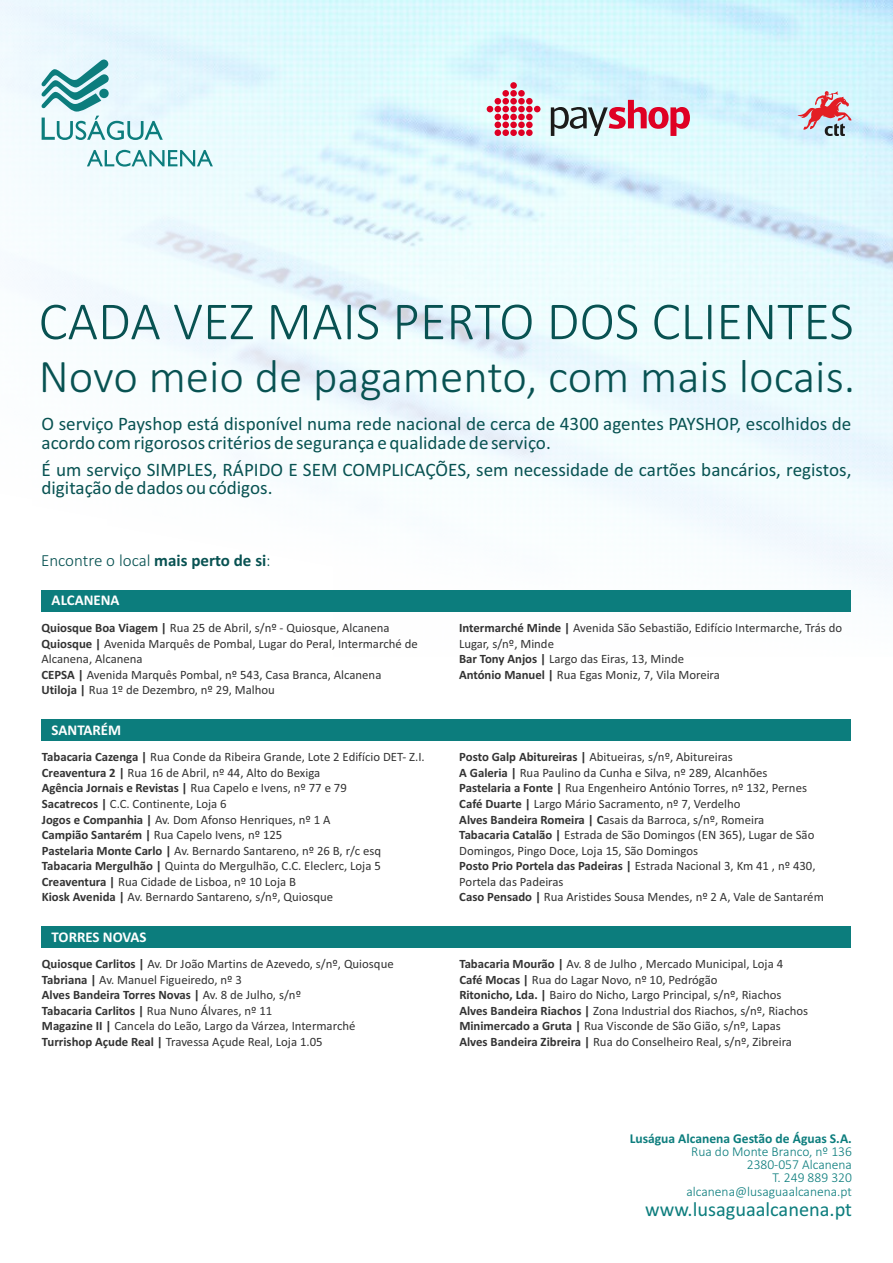
<style>
.page{position:relative;width:893px;height:1263px;background:#fff}
.page>*{position:absolute;margin:0;border:0;box-sizing:border-box;transform-origin:0 0}
.t1{font:300 54px "Calibri";color:#085252}
.t2{font:300 47.1px "Calibri";color:#085252}
.t3{font:20.4px "Calibri";color:#0c7d7d}
.t4{font:19.2px/18.8px "Calibri";color:#085252}
.t5{font:300 16.95px "Calibri";color:#085252}
.t6{font:700 14.85px "Calibri";color:#fff}
.t7{font:300 13.5px/13.2px "Calibri";color:#0c7d7d;text-align:right}
.t8{font:700 13.5px "Calibri";color:#0c7d7d}
.t9{font:12.75px/15.6px "Calibri";color:#333}
.s1{font-weight:700}
</style>
<div class="page">
<img style="left:0;top:0;width:893px;height:612px">
<svg style="left:40px;top:60px;width:173px;height:107px"></svg>
<div style="left:99px;top:89px;width:10px;height:9px;background:#0c7d7d;border-radius:50%"></div>
<div style="left:42px;top:590px;width:809px;height:21px;background:#0c7d7d"></div>
<div style="left:42px;top:719px;width:809px;height:22px;background:#0c7d7d"></div>
<div style="left:42px;top:926px;width:809px;height:22px;background:#0c7d7d"></div>
<svg style="left:797px;top:91px;width:55px;height:45px;background:#ccadb6"></svg>
<svg style="left:551px;top:100px;width:139px;height:36px;background:#c6a3af"></svg>
<svg style="left:487px;top:82px;width:53px;height:54px;background:#df9eae"></svg>
<h1 class="t1" style="left:39px;top:299px;width:817px">CADA VEZ MAIS PERTO DOS CLIENTES</h1>
<h2 class="t2" style="left:39px;top:357px;width:818px">Novo meio de pagamento, com mais locais.</h2>
<h3 class="t4" style="left:42px;top:416px;width:811px">O serviço Payshop está disponível numa rede nacional de cerca de 4300 agentes PAYSHOP, escolhidos de acordo com rigorosos critérios de segurança e qualidade de serviço.</h3>
<h3 class="t4" style="left:41px;top:462px;width:811px">É um serviço SIMPLES, RÁPIDO E SEM COMPLICAÇÕES, sem necessidade de cartões bancários, registos, digitação de dados ou códigos.</h3>
<h3 class="t5" style="left:41px;top:553px;width:231px">Encontre o local <span class="s1">mais perto de si</span>:</h3>
<p class="t6" style="left:52px;top:594px;width:69px">ALCANENA</p>
<p class="t9" style="left:42px;top:621px;width:378px"><span class="s1">Quiosque Boa Viagem |</span> Rua 25 de Abril, s/nº - Quiosque, Alcanena <span class="s1">Quiosque |</span> Avenida Marquês de Pombal, Lugar do Peral, Intermarché de Alcanena, Alcanena<br><span class="s1">CEPSA |</span> Avenida Marquês Pombal, nº 543, Casa Branca, Alcanena <span class="s1">Utiloja |</span> Rua 1º de Dezembro, nº 29, Malhou</p>
<p class="t9" style="left:459px;top:621px;width:385px"><span class="s1">Intermarché Minde |</span> Avenida São Sebastião, Edifício Intermarche, Trás do Lugar, s/nº, Minde<br><span class="s1">Bar Tony Anjos |</span> Largo das Eiras, 13, Minde<br><span class="s1">António Manuel |</span> Rua Egas Moniz, 7, Vila Moreira</p>
<p class="t6" style="left:52px;top:724px;width:71px">SANTARÉM</p>
<p class="t9" style="left:42px;top:750px;width:384px"><span class="s1">Tabacaria Cazenga |</span> Rua Conde da Ribeira Grande, Lote 2 Edifício DET- Z.I.<br><span class="s1">Creaventura 2 |</span> Rua 16 de Abril, nº 44, Alto do Bexiga<br><span class="s1">Agência Jornais e Revistas |</span> Rua Capelo e Ivens, nº 77 e 79<br><span class="s1">Sacatrecos |</span> C.C. Continente, Loja 6<br><span class="s1">Jogos e Companhia |</span> Av. Dom Afonso Henriques, nº 1 A<br><span class="s1">Campião Santarém |</span> Rua Capelo Ivens, nº 125<br><span class="s1">Pastelaria Monte Carlo |</span> Av. Bernardo Santareno, nº 26 B, r/c esq <span class="s1">Tabacaria Mergulhão |</span> Quinta do Mergulhão, C.C. Eleclerc, Loja 5<br><span class="s1">Creaventura |</span> Rua Cidade de Lisboa, nº 10 Loja B<br><span class="s1">Kiosk Avenida |</span> Av. Bernardo Santareno, s/nº, Quiosque</p>
<p class="t9" style="left:459px;top:750px;width:366px"><span class="s1">Posto Galp Abitureiras |</span> Abitueiras, s/nº, Abitureiras<br><span class="s1">A Galeria |</span> Rua Paulino da Cunha e Silva, nº 289, Alcanhões<br><span class="s1">Pastelaria a Fonte |</span> Rua Engenheiro António Torres, nº 132, Pernes <span class="s1">Café Duarte |</span> Largo Mário Sacramento, nº 7, Verdelho<br><span class="s1">Alves Bandeira Romeira | C</span>asais da Barroca, s/nº, Romeira<br><span class="s1">Tabacaria Catalão |</span> Estrada de São Domingos (EN 365), Lugar de São Domingos, Pingo Doce, Loja 15, São Domingos<br><span class="s1">Posto Prio Portela das Padeiras |</span> Estrada Nacional 3, Km 41 , nº 430, Portela das Padeiras<br><span class="s1">Caso Pensado |</span> Rua Aristides Sousa Mendes, nº 2 A, Vale de Santarém</p>
<p class="t6" style="left:52px;top:930px;width:96px">TORRES NOVAS</p>
<p class="t9" style="left:42px;top:957px;width:353px"><span class="s1">Quiosque Carlitos |</span> Av. Dr João Martins de Azevedo, s/nº, Quiosque <span class="s1">Tabriana |</span> Av. Manuel Figueiredo, nº 3<br><span class="s1">Alves Bandeira Torres Novas |</span> Av. 8 de Julho, s/nº<br><span class="s1">Tabacaria Carlitos |</span> Rua Nuno Álvares, nº 11<br><span class="s1">Magazine II |</span> Cancela do Leão, Largo da Várzea, Intermarché <span class="s1">Turrishop Açude Real |</span> Travessa Açude Real, Loja 1.05</p>
<p class="t9" style="left:459px;top:957px;width:350px"><span class="s1">Tabacaria Mourão |</span> Av. 8 de Julho , Mercado Municipal, Loja 4<br><span class="s1">Café Mocas |</span> Rua do Lagar Novo, nº 10, Pedrógão<br><span class="s1">Ritonicho, Lda. |</span> Bairo do Nicho, Largo Principal, s/nº, Riachos <span class="s1">Alves Bandeira Riachos |</span> Zona Industrial dos Riachos, s/nº, Riachos <span class="s1">Minimercado a Gruta |</span> Rua Visconde de São Gião, s/nº, Lapas <span class="s1">Alves Bandeira Zibreira |</span> Rua do Conselheiro Real, s/nº, Zibreira</p>
<p class="t8" style="left:630px;top:1132px;width:224px">Luságua Alcanena Gestão de Águas S.A.</p>
<p class="t7" style="left:686px;top:1146px;width:167px">Rua do Monte Branco, nº 136<br>2380-057 Alcanena<br>T. 249 889 320 alcanena@lusaguaalcanena.pt</p>
<h3 class="t3" style="left:645px;top:1200px;width:209px">www.lusaguaalcanena.pt</h3>
</div>
